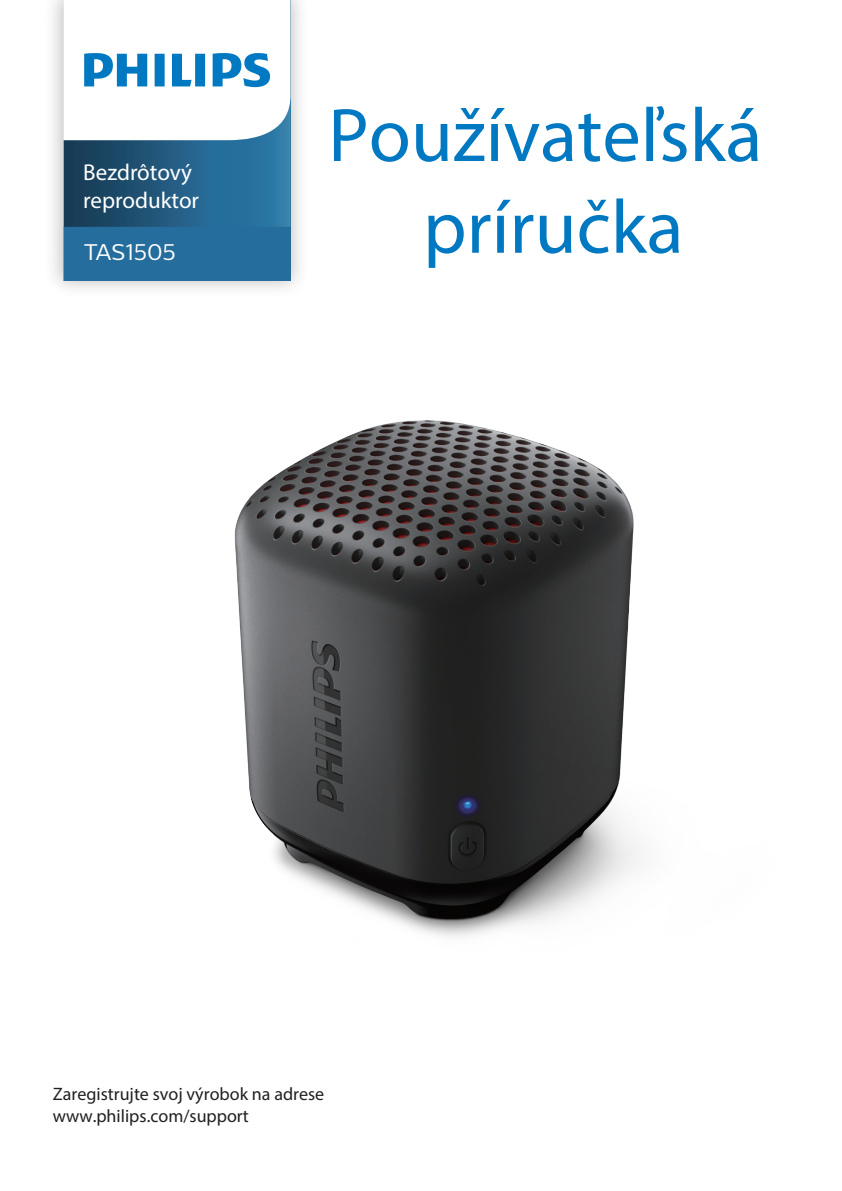
<style>
.page{position:relative;width:842px;height:1191px;background:#fff}
.page>*{position:absolute;margin:0;border:0;box-sizing:border-box;transform-origin:0 0}
.t1{font:76.4px "Myriad Pro";color:#0079c2}
.t2{font:23px/27.6px "Myriad Pro";color:#fff}
.t3{font:22.6px "Centrale Sans";color:#fff}
.t4{font:18px/21.6px "Myriad Pro";color:#231f20}
</style>
<div class="page">
<img style="left:53px;top:0;width:247px;height:289px">
<svg style="left:64px;top:0;width:226px;height:227px"></svg>
<div style="left:64px;top:227px;width:226px;height:53px;background:#256d9c"></div>
<img style="left:234px;top:420px;width:408px;height:517px">
<p class="t2" style="left:83px;top:158px;width:117px">Bezdrôtový reproduktor</p>
<p class="t3" style="left:84px;top:239px;width:93px">TAS1505</p>
<h1 class="t1" style="left:328px;top:88px;width:436px">Používateľská</h1>
<h1 class="t1" style="left:423px;top:180px;width:262px">príručka</h1>
<p class="t4" style="left:53px;top:1083px;width:273px">Zaregistrujte svoj výrobok na adrese www.philips.com/support</p>
</div>
